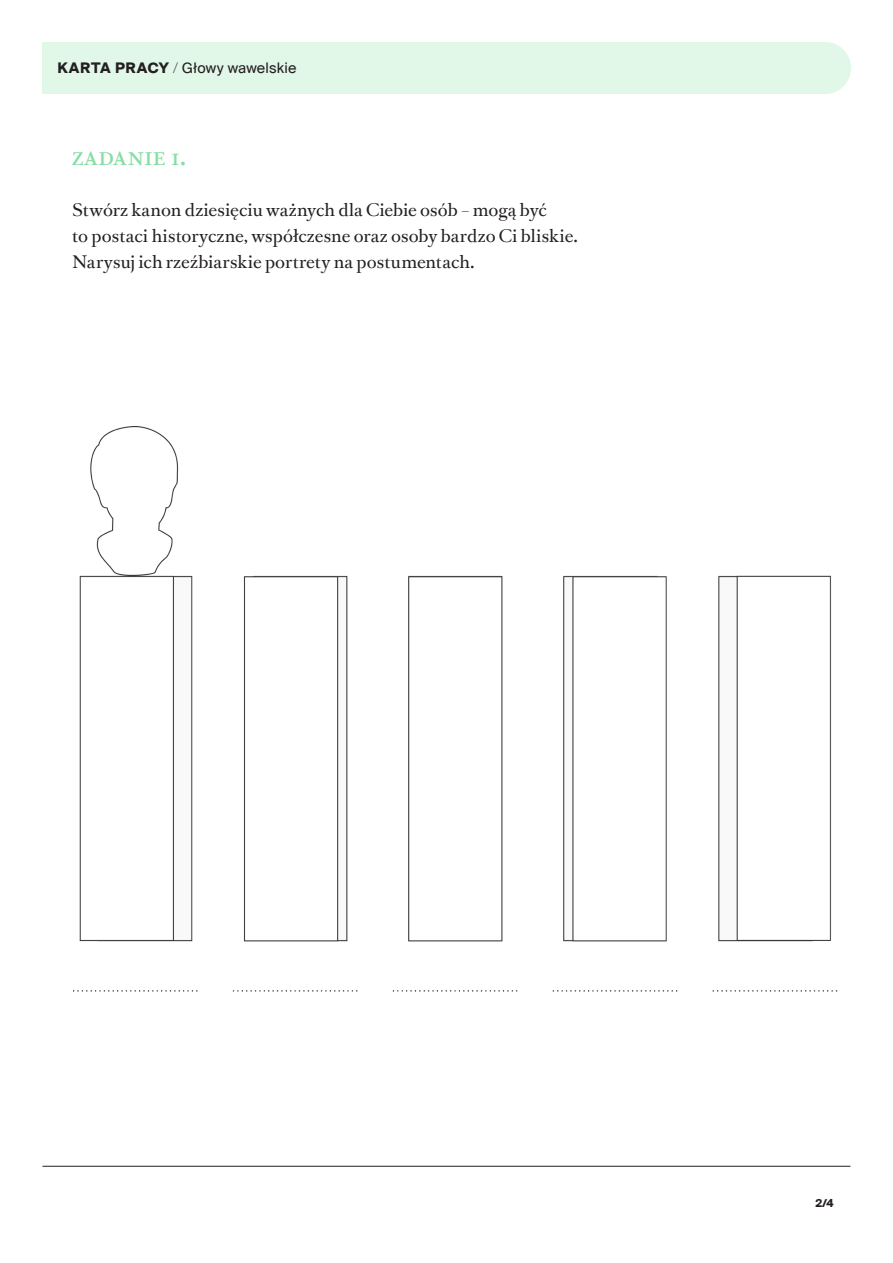
<style>
.page{position:relative;width:893px;height:1263px;background:#fff}
.page>*{position:absolute;margin:0;border:0;box-sizing:border-box;transform-origin:0 0}
.polecenie{font:24px "Romain BP Text";color:#87dda4}
.tekst{font:16.5px/26px "Romain BP Text";color:#231f20}
.karta_pracy{font:15.75px "Suisse BP Intl";letter-spacing:.01em;color:#231f20}
.metryka{font:700 12px "Suisse BP Intl";color:#231f20}
.s1{font-weight:700}
.s2{font-weight:100}
</style>
<div class="page">
<img style="left:74px;top:426px;width:763px;height:566px">
<hr style="left:43px;top:1166px;width:807px;height:1px;background:#231f20">
<div style="left:43px;top:43px;width:782px;height:51px;background:#e1f7e8"></div>
<div style="left:799px;top:42px;width:52px;height:52px;background:#e1f7e8;border-radius:50%"></div>
<p class="karta_pracy" style="left:57px;top:59px;width:241px"><span class="s1">KARTA PRACY</span> <span class="s2">/</span> Głowy wawelskie</p>
<p class="polecenie" style="left:72px;top:135px;width:115px">zadanie 1.</p>
<p class="tekst" style="left:72px;top:196px;width:507px">Stwórz kanon dziesięciu ważnych dla Ciebie osób – mogą być<br>to postaci historyczne, współczesne oraz osoby bardzo Ci bliskie.<br>Narysuj ich rzeźbiarskie portrety na postumentach.</p>
<p class="metryka" style="left:815px;top:1196px;width:20px">2/4</p>
</div>
